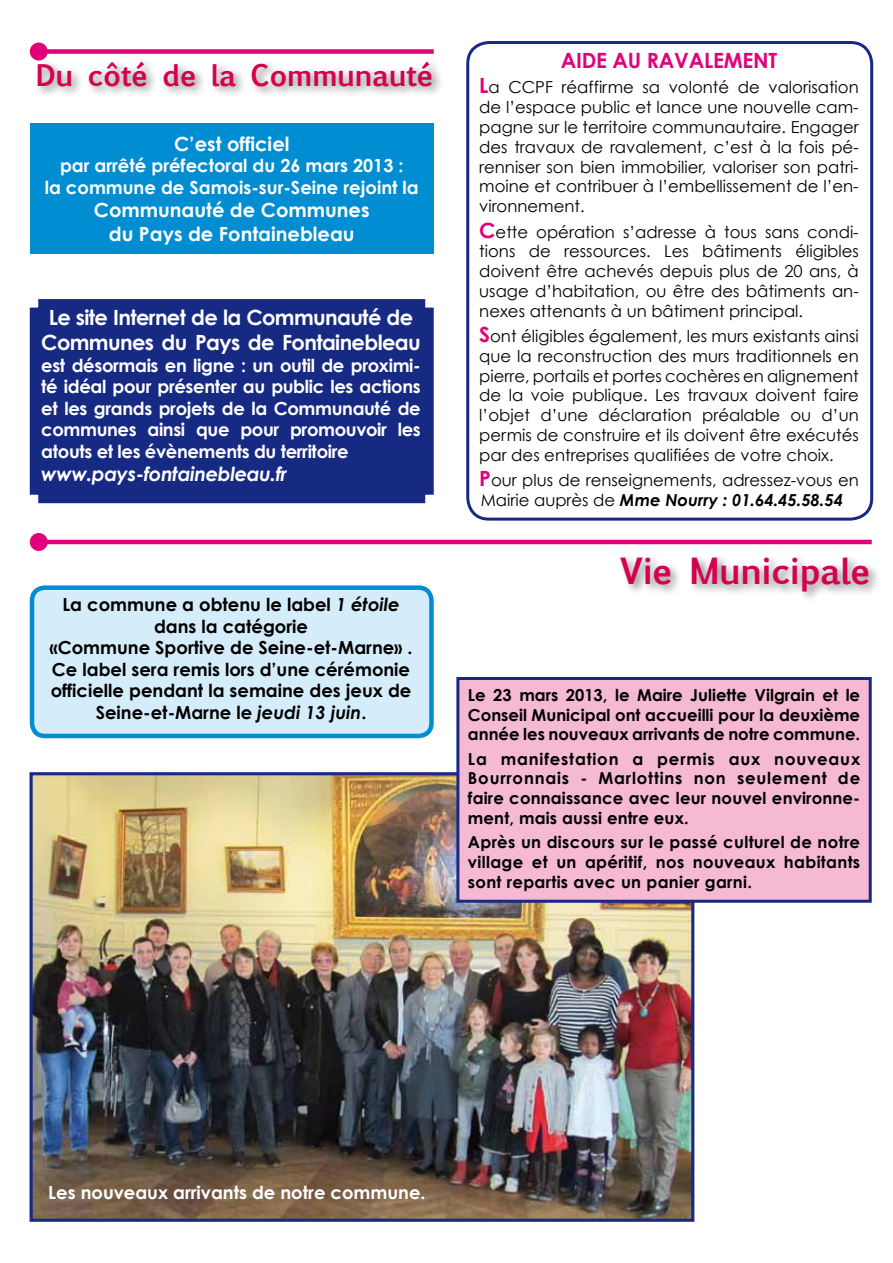
<style>
.page{position:relative;width:893px;height:1263px;background:#fff}
.page>*{position:absolute;margin:0;border:0;box-sizing:border-box;transform-origin:0 0}
.t1{font:700 34.5px "Euphemia UCAS";letter-spacing:-.02em;color:#d40050}
.t2{font:700 28.5px "Euphemia UCAS";letter-spacing:-.02em;color:#d40050}
.t3{font:700 21px/25.2px "Century Gothic";letter-spacing:-.03em;color:#fff;text-align:center}
.t4{font:700 21px "Century Gothic";letter-spacing:-.01em;color:#e2007a}
.t5{font:700 19.5px/23.4px "Century Gothic";color:#fff;text-align:center}
.t6{font:italic 700 19.5px "Century Gothic";letter-spacing:-.02em;color:#fff}
.t7{font:700 18px/21.6px "Century Gothic";color:#fff;text-align:justify}
.t8{font:700 18px/21.6px "Century Gothic";color:#000;text-align:center}
.t9{font:16.5px/19.8px "Century Gothic";color:#000;text-align:justify}
.t10{font:700 16.5px/19.8px "Century Gothic";letter-spacing:.01em;color:#000;text-align:justify}
.s1{font-style:italic}
.s2{font-weight:700;font-size:21px;color:#e2007a}
.s3{font-weight:700;font-style:italic}
</style>
<div class="page">
<img style="left:34px;top:776px;width:656px;height:442px">
<div style="left:30px;top:772px;width:664px;height:450px;border:3px solid #162983"></div>
<div style="left:32px;top:588px;width:399px;height:148px;background:#d5edfa;border-radius:13px"></div>
<div style="left:30px;top:585px;width:404px;height:153px;border:4px solid #008dd2;border-radius:13px"></div>
<hr style="left:39px;top:540px;width:833px;height:4px;background:#e2007a">
<div style="left:30px;top:533px;width:18px;height:18px;background:#e2007a;border-radius:50%"></div>
<div style="left:617px;top:553px;width:263px;height:50px;background:#000;opacity:.45"></div>
<div style="left:458px;top:678px;width:412px;height:223px;background:#f5b9d2"></div>
<div style="left:456px;top:677px;width:416px;height:226px;border:3px solid #162983"></div>
<div style="left:39px;top:49px;width:395px;height:5px;background:#e2007a"></div>
<div style="left:30px;top:43px;width:18px;height:18px;background:#e2007a;border-radius:50%"></div>
<div style="left:33px;top:57px;width:411px;height:40px;background:#000;opacity:.45"></div>
<div style="left:29px;top:299px;width:405px;height:205px;background:#162983"></div>
<div style="left:466px;top:41px;width:407px;height:480px;border:3px solid #162983;border-radius:21px"></div>
<div style="left:30px;top:123px;width:404px;height:131px;background:#008dd2"></div>
<h2 class="t2" style="left:36px;top:53px;width:399px">Du côté de la Communauté</h2>
<p class="t5" style="left:174px;top:131px;width:117px">C’est officiel</p>
<p class="t7" style="left:45px;top:155px;width:376px;text-align:center">par arrêté préfectoral du 26 mars 2013 :<br>la commune de Samois-sur-Seine rejoint la</p>
<p class="t5" style="left:94px;top:198px;width:277px">Communauté de Communes du Pays de Fontainebleau</p>
<p class="t3" style="left:41px;top:304px;width:381px">Le site Internet de la Communauté de<br>Communes du Pays de Fontainebleau</p>
<p class="t7" style="left:41px;top:354px;width:381px">est désormais en ligne : un outil de proximi&shy;té idéal pour présenter au public les actions et les grands projets de la Communauté de communes ainsi que pour promouvoir les atouts et les évènements du territoire</p>
<p class="t6" style="left:41px;top:462px;width:247px">www.pays-fontainebleau.fr</p>
<p class="t8" style="left:49px;top:593px;width:365px">La commune a obtenu le label <span class="s1">1 étoile </span>dans la catégorie<br>«Commune Sportive de Seine-et-Marne» .<br>Ce label sera remis lors d’une cérémonie officielle pendant la semaine des jeux de Seine-et-Marne le <span class="s1">jeudi 13 juin</span>.</p>
<p class="t4" style="left:561px;top:47px;width:218px">AIDE AU RAVALEMENT</p>
<p class="t9" style="left:479px;top:77px;width:381px"><span class="s2">L</span>a CCPF réaffirme sa volonté de valorisation de l’espace public et lance une nouvelle cam&shy;pagne sur le territoire communautaire. Engager des travaux de ravalement, c’est à la fois pé&shy;renniser son bien immobilier, valoriser son patri&shy;moine et contribuer à l’embellissement de l’en&shy;vironnement.</p>
<p class="t9" style="left:479px;top:221px;width:381px"><span class="s2">C</span>ette opération s’adresse à tous sans condi&shy;tions de ressources. Les bâtiments éligibles doivent être achevés depuis plus de 20 ans, à usage d’habitation, ou être des bâtiments an&shy;nexes attenants à un bâtiment principal.</p>
<p class="t9" style="left:479px;top:326px;width:381px"><span class="s2">S</span>ont éligibles également, les murs existants ainsi que la reconstruction des murs traditionnels en pierre, portails et portes cochères en alignement de la voie publique. Les travaux doivent faire l’objet d’une déclaration préalable ou d’un permis de construire et ils doivent être exécutés par des entreprises qualifiées de votre choix.</p>
<p class="t9" style="left:479px;top:470px;width:381px"><span class="s2">P</span>our plus de renseignements, adressez-vous en<br>Mairie auprès de <span class="s3">Mme Nourry : 01.64.45.58.54</span></p>
<h1 class="t1" style="left:620px;top:544px;width:252px">Vie Municipale</h1>
<p class="t10" style="left:468px;top:685px;width:394px">Le 23 mars 2013, le Maire Juliette Vilgrain et le Conseil Municipal ont accueilli pour la deuxième année les nouveaux arrivants de notre commune.</p>
<p class="t10" style="left:468px;top:748px;width:394px">La manifestation a permis aux nouveaux Bourronnais - Marlottins non seulement de faire connaissance avec leur nouvel environne&shy;ment, mais aussi entre eux.</p>
<p class="t10" style="left:468px;top:832px;width:394px">Après un discours sur le passé culturel de notre village et un apéritif, nos nouveaux habitants sont repartis avec un panier garni.</p>
<p class="t7" style="left:48px;top:1181px;width:379px">Les nouveaux arrivants de notre commune.</p>
</div>
